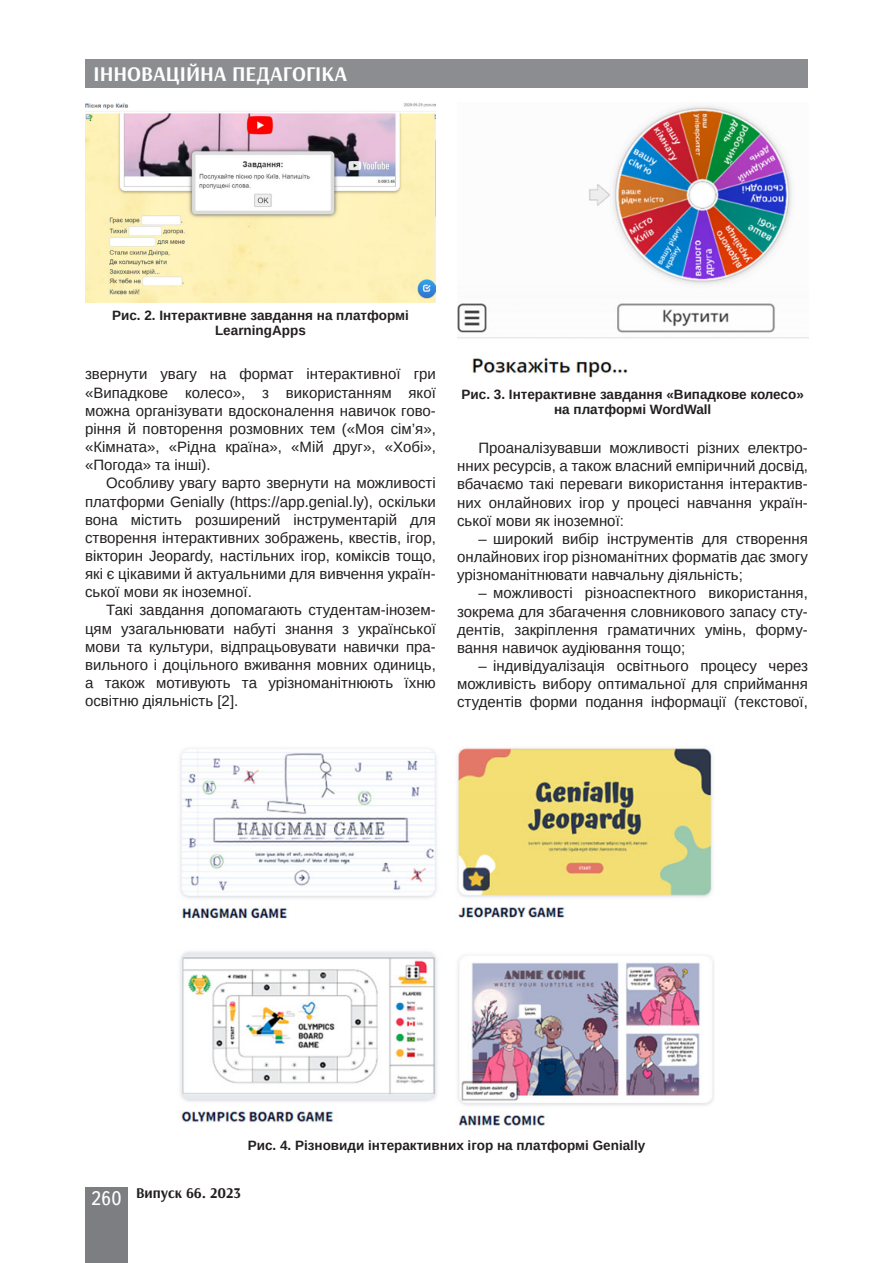
<style>
.page{position:relative;width:893px;height:1263px;background:#fff}
.page>*{position:absolute;margin:0;border:0;box-sizing:border-box;transform-origin:0 0}
.t1{font:700 21px "Arsenal";color:#fff}
.Текст_основной_G{font:15px/18.1px "Arimo";color:#231f20;text-align:justify}
.t2{font:700 15px "Arsenal";color:#231f20}
.Рисунок{font:700 13.5px/15px "Arimo";color:#231f20;text-align:center}
.s1{font-family:"Ukrainian Text";font-weight:400;font-size:19.5px;color:#fff}
</style>
<div class="page">
<div style="left:85px;top:59px;width:723px;height:29px;background:#8b8d90"></div>
<div style="left:85px;top:1186px;width:43px;height:76px;background:#7c7e81"></div>
<img style="left:85px;top:103px;width:350px;height:200px">
<img style="left:457px;top:105px;width:351px;height:273px">
<img style="left:180px;top:747px;width:535px;height:382px">
<h1 class="t1" style="left:94px;top:61px;width:255px">ІННОВАЦІЙНА ПЕДАГОГІКА</h1>
<p class="Рисунок" style="left:112px;top:308px;width:298px">Рис. 2. Інтерактивне завдання на платформі<br>LearningApps</p>
<p class="Текст_основной_G" style="left:85px;top:365px;width:352px">звернути увагу на формат інтерактивної гри «Випадкове колесо», з використанням якої можна організувати вдосконалення навичок гово&shy;ріння й повторення розмовних тем («Моя сім’я», «Кімната», «Рідна країна», «Мій друг», «Хобі», «Погода» та інші).</p>
<p class="Текст_основной_G" style="left:85px;top:474px;width:352px;text-indent:21px">Особливу увагу варто звернути на можливості платформи Genially (https://app.genial.ly), оскільки вона містить розширений інструментарій для створення інтерактивних зображень, квестів, ігор, вікторин Jeopardy, настільних ігор, коміксів тощо, які є цікавими й актуальними для вивчення україн&shy;ської мови як іноземної.</p>
<p class="Текст_основной_G" style="left:85px;top:601px;width:352px;text-indent:21px">Такі завдання допомагають студентам-інозем&shy;цям узагальнювати набуті знання з української мови та культури, відпрацьовувати навички пра&shy;вильного і доцільного вживання мовних одиниць, а також мотивують та урізноманітнюють їхню освітню діяльність [2].</p>
<p class="Рисунок" style="left:462px;top:387px;width:344px">Рис. 3. Інтерактивне завдання «Випадкове колесо» на платформі WordWall</p>
<p class="Текст_основной_G" style="left:457px;top:439px;width:352px;text-indent:21px">Проаналізувавши можливості різних електро&shy;нних ресурсів, а також власний емпіричний досвід, вбачаємо такі переваги використання інтерактив&shy;них онлайнових ігор у процесі навчання україн&shy;ської мови як іноземної:</p>
<p class="Текст_основной_G" style="left:457px;top:530px;width:352px;text-indent:21px">– широкий вибір інструментів для створення онлайнових ігор різноманітних форматів дає змогу урізноманітнювати навчальну діяльність;</p>
<p class="Текст_основной_G" style="left:457px;top:584px;width:352px;text-indent:21px">– можливості різноаспектного використання, зокрема для збагачення словникового запасу сту&shy;дентів, закріплення граматичних умінь, форму&shy;вання навичок аудіювання тощо;</p>
<p class="Текст_основной_G" style="left:457px;top:657px;width:352px;text-indent:21px">– індивідуалізація освітнього процесу через можливість вибору оптимальної для сприймання студентів форми подання інформації (текстової,</p>
<p class="Рисунок" style="left:248px;top:1137px;width:399px">Рис. 4. Різновиди інтерактивних ігор на платформі Genially</p>
<p class="t2" style="left:91px;top:1183px;width:151px"><span class="s1">260</span> Випуск 66. 2023</p>
</div>
